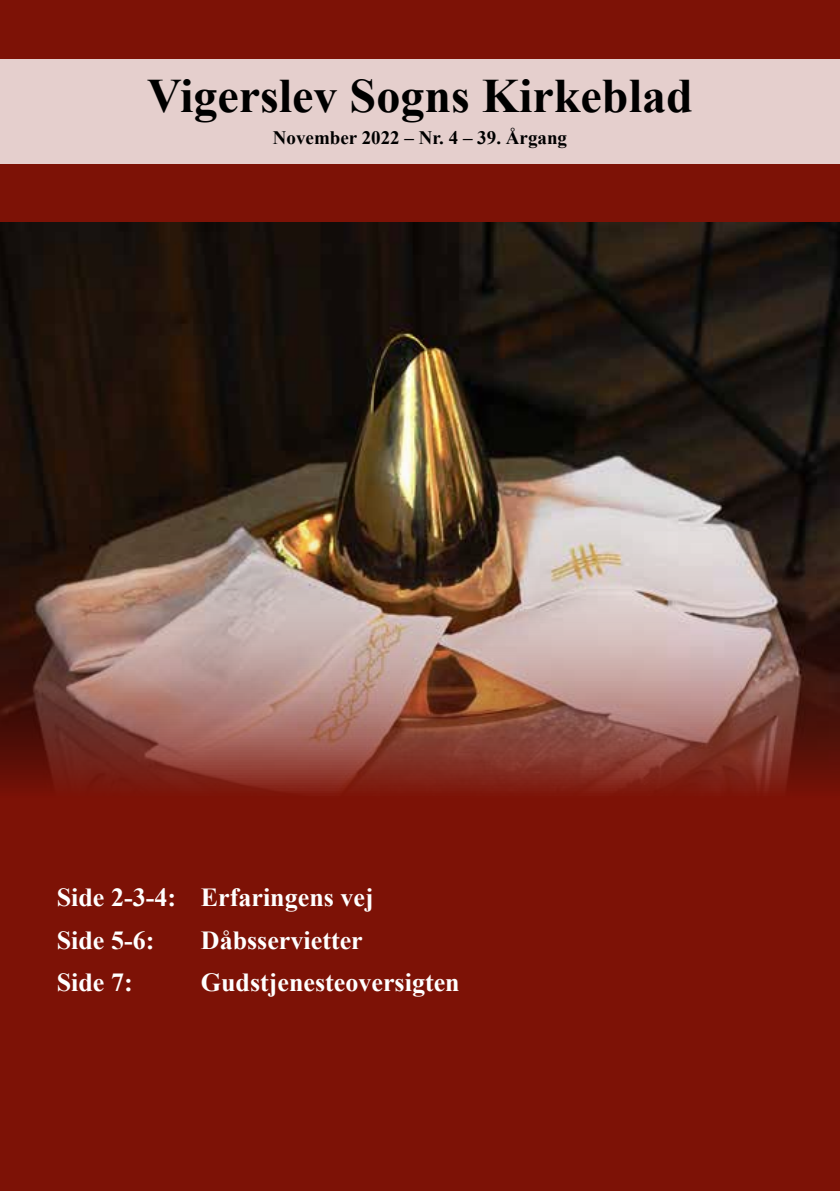
<style>
.page{position:relative;width:840px;height:1191px;background:#fff}
.page>*{position:absolute;margin:0;border:0;box-sizing:border-box;transform-origin:0 0}
.t1{font:700 48px "Times New Roman";color:#000}
.t2{font:700 26px/42.6px "Times New Roman";color:#fff}
.t3{font:700 19px "Times New Roman";color:#000}
</style>
<div class="page">
<div style="left:0;top:0;width:839px;height:1191px;background:#7d1206"></div>
<img style="left:0;top:223px;width:839px;height:570px">
<div style="left:0;top:59px;width:839px;height:105px;background:#e5cfcd"></div>
<h1 class="t1" style="left:147px;top:63px;width:546px">Vigerslev Sogns Kirkeblad</h1>
<p class="t3" style="left:273px;top:125px;width:295px">November 2022 – Nr. 4 – 39. Årgang</p>
<p class="t2" style="left:57px;top:875px;width:318px">Side 2-3-4: Erfaringens vej<br>Side 5-6:</p>
<p class="t2" style="left:201px;top:917px;width:163px">Dåbsservietter</p>
<p class="t2" style="left:57px;top:960px;width:77px">Side 7:</p>
<p class="t2" style="left:201px;top:960px;width:260px">Gudstjenesteoversigten</p>
</div>
